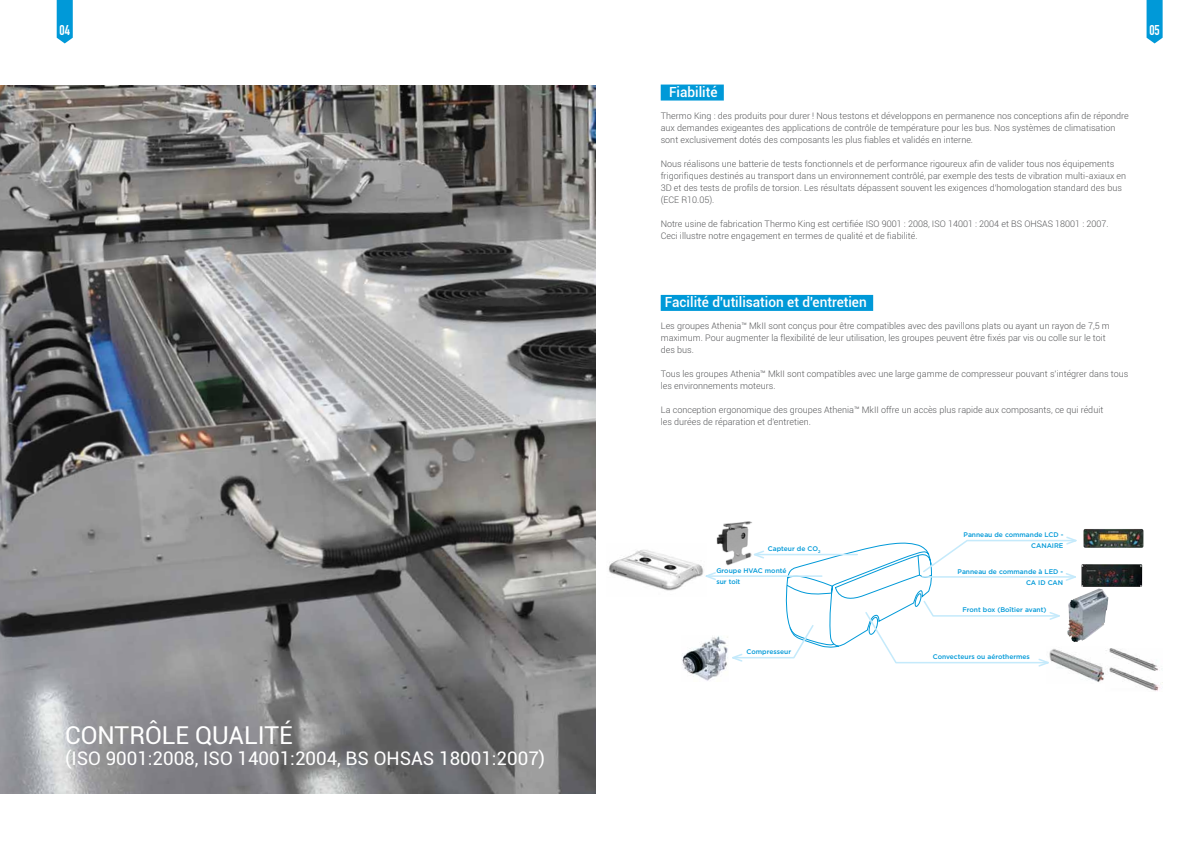
<style>
.page{position:relative;width:1191px;height:842px;background:#fff}
.page>*{position:absolute;margin:0;border:0;box-sizing:border-box;transform-origin:0 0}
.t1{font:24.6px "Roboto";color:#fff}
.t2{font:18.8px "Roboto";color:#fff}
.t3{font:500 14px "Roboto";color:#fff}
.t4{font:14px "DIN Engschrift Std";color:#fff}
.t5{font:300 9px/12px "Roboto";color:#58595b}
.t6{font:500 6.7px/11px "Gotham";color:#0099d8;text-align:right}
</style>
<div class="page">
<img style="left:0;top:85px;width:595px;height:709px">
<div style="left:660px;top:85px;width:64px;height:16px;background:#0099d8"></div>
<div style="left:660px;top:295px;width:213px;height:16px;background:#0099d8"></div>
<svg style="left:57px;top:0;width:16px;height:43px"></svg>
<svg style="left:1146px;top:0;width:16px;height:43px"></svg>
<img style="left:716px;top:521px;width:36px;height:44px">
<img style="left:1066px;top:658px;width:39px;height:24px">
<hr style="left:706px;top:575px;width:115px;height:2px;background:#c5eafb">
<svg style="left:707px;top:572px;width:10px;height:8px"></svg>
<svg style="left:728px;top:535px;width:352px;height:133px"></svg>
<img style="left:1083px;top:529px;width:60px;height:19px">
<img style="left:1081px;top:564px;width:61px;height:23px">
<img style="left:1067px;top:588px;width:41px;height:54px">
<img style="left:1106px;top:648px;width:54px;height:43px">
<img style="left:682px;top:636px;width:46px;height:45px">
<img style="left:608px;top:549px;width:98px;height:42px">
<img style="left:610px;top:550px;width:92px;height:38px">
<h3 class="t4" style="left:60px;top:22px;width:12px">04</h3>
<h3 class="t4" style="left:1149px;top:22px;width:12px">05</h3>
<h3 class="t3" style="left:669px;top:82px;width:50px">Fiabilité</h3>
<p class="t5" style="left:660px;top:109px;width:469px">Thermo King : des produits pour durer ! Nous testons et développons en permanence nos conceptions afin de répondre aux demandes exigeantes des applications de contrôle de température pour les bus. Nos systèmes de climatisation sont exclusivement dotés des composants les plus fiables et validés en interne.</p>
<p class="t5" style="left:660px;top:157px;width:467px">Nous réalisons une batterie de tests fonctionnels et de performance rigoureux afin de valider tous nos équipements frigorifiques destinés au transport dans un environnement contrôlé, par exemple des tests de vibration multi-axiaux en 3D et des tests de profils de torsion. Les résultats dépassent souvent les exigences d'homologation standard des bus (ECE R10.05).</p>
<p class="t5" style="left:660px;top:217px;width:449px">Notre usine de fabrication Thermo King est certifiée ISO 9001 : 2008, ISO 14001 : 2004 et BS OHSAS 18001 : 2007.<br>Ceci illustre notre engagement en termes de qualité et de fiabilité.</p>
<h3 class="t3" style="left:665px;top:292px;width:203px">Facilité d'utilisation et d'entretien</h3>
<p class="t5" style="left:660px;top:320px;width:451px">Les groupes Athenia™ MkII sont conçus pour être compatibles avec des pavillons plats ou ayant un rayon de 7,5 m maximum. Pour augmenter la flexibilité de leur utilisation, les groupes peuvent être fixés par vis ou colle sur le toit des bus.</p>
<p class="t5" style="left:660px;top:368px;width:469px">Tous les groupes Athenia™ MkII sont compatibles avec une large gamme de compresseur pouvant s’intégrer dans tous les environnements moteurs.</p>
<p class="t5" style="left:660px;top:404px;width:444px">La conception ergonomique des groupes Athenia™ MkII offre un accès plus rapide aux composants, ce qui réduit les durées de réparation et d'entretien.</p>
<h1 class="t1" style="left:65px;top:718px;width:229px">CONTRÔLE QUALITÉ</h1>
<h2 class="t2" style="left:65px;top:746px;width:481px">(ISO 9001:2008, ISO 14001:2004, BS OHSAS 18001:2007)</h2>
<p class="t6" style="left:768px;top:543px;width:54px">Capteur de CO<sub>2</sub></p>
<p class="t6" style="left:716px;top:565px;width:72px;text-align:left">Groupe HVAC monté sur toit</p>
<p class="t6" style="left:746px;top:646px;width:46px">Compresseur</p>
<p class="t6" style="left:963px;top:529px;width:101px">Panneau de commande LCD -<br>CANAIRE</p>
<p class="t6" style="left:957px;top:566px;width:107px">Panneau de commande à LED -<br>CA ID CAN</p>
<p class="t6" style="left:962px;top:604px;width:86px">Front box (Boîtier avant)</p>
<p class="t6" style="left:932px;top:651px;width:99px">Convecteurs ou aérothermes</p>
</div>
